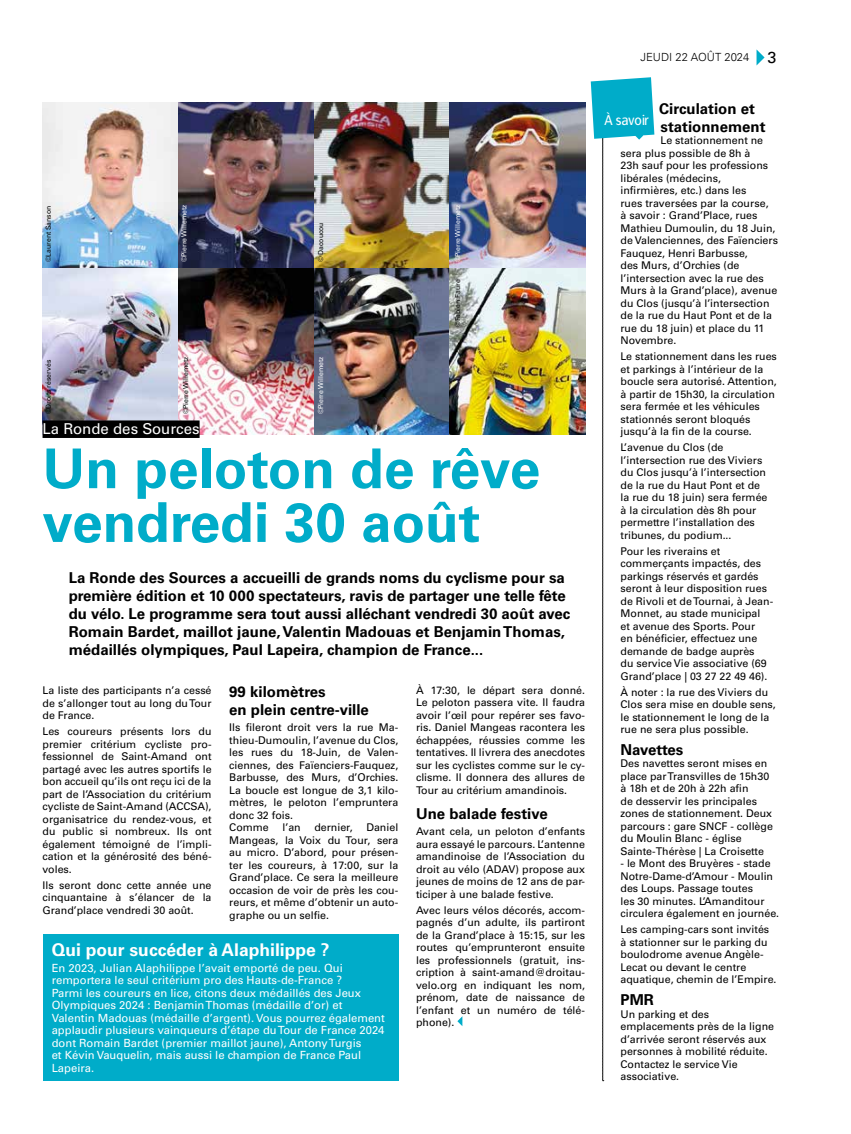
<style>
.page{position:relative;width:851px;height:1134px;background:#fff}
.page>*{position:absolute;margin:0;border:0;box-sizing:border-box;transform-origin:0 0}
.t1{font:700 55px/53.8px "Univers LT Std";color:#00acc9}
.t2{font:700 17.5px "Univers LT Std";color:#fff}
.t3{font:700 15px/18px "Univers LT Std";color:#000}
.t4{font:15px "Univers LT Std";color:#fff}
.t5{font:700 15px "Univers LT Std";letter-spacing:-.02em;color:#000}
.t6{font:14.25px "Francophil Sans";color:#fff}
.t7{font:11.25px/12.5px "Univers LT Std";color:#fff}
.t8{font:300 11.25px "Univers LT";color:#000}
.t9{font:10.62px/12.5px "Univers LT Std";color:#000}
.t10{font:6.88px "Univers LT Std";color:#fff}
.t11{font:6.88px "Univers LT Std";color:#000}
.t12{font:6.88px "Univers LT Std";color:#010202}
.s1{font-family:"Univers LT Std";font-weight:400;font-size:16px}
</style>
<div class="page">
<img style="left:43px;top:103px;width:135px;height:166px">
<img style="left:43px;top:269px;width:135px;height:151px">
<img style="left:314px;top:103px;width:135px;height:166px">
<img style="left:314px;top:269px;width:135px;height:166px">
<img style="left:178px;top:103px;width:136px;height:166px">
<img style="left:178px;top:269px;width:136px;height:166px">
<img style="left:449px;top:103px;width:136px;height:166px">
<img style="left:449px;top:269px;width:136px;height:166px">
<svg style="left:756px;top:49px;width:8px;height:16px"></svg>
<svg style="left:457px;top:1016px;width:5px;height:10px"></svg>
<div style="left:43px;top:420px;width:156px;height:18px;background:#000"></div>
<svg style="left:590px;top:77px;width:64px;height:1004px"></svg>
<div style="left:43px;top:934px;width:355px;height:146px;background:#00acc9"></div>
<p class="t12" style="left:44px;top:262px;width:58px;rotate:-90deg">©Laurent Sanson</p>
<p class="t10" style="left:180px;top:262px;width:59px;rotate:-90deg">©Pierre Willemetz</p>
<p class="t12" style="left:317px;top:262px;width:41px;rotate:-90deg">© Dacoucou</p>
<p class="t11" style="left:44px;top:414px;width:56px;rotate:-90deg">©Droits réservés</p>
<p class="t11" style="left:182px;top:414px;width:59px;rotate:-90deg">©Pierre Willemetz</p>
<p class="t10" style="left:317px;top:414px;width:59px;rotate:-90deg">©Pierre Willemetz</p>
<p class="t10" style="left:453px;top:262px;width:59px;rotate:-90deg">©Pierre Willemetz</p>
<p class="t11" style="left:453px;top:327px;width:49px;rotate:-90deg">©Fabien Faure</p>
<h3 class="t4" style="left:43px;top:420px;width:158px">La Ronde des Sources</h3>
<h1 class="t1" style="left:43px;top:442px;width:499px">Un peloton de rêve vendredi 30 août</h1>
<p class="t3" style="left:69px;top:569px;width:503px">La Ronde des Sources a accueilli de grands noms du cyclisme pour sa première édition et 10 000 spectateurs, ravis de partager une telle fête du vélo. Le programme sera tout aussi alléchant vendredi 30 août avec Romain Bardet, maillot jaune, Valentin Madouas et Benjamin Thomas, médaillés olympiques, Paul Lapeira, champion de France...</p>
<p class="t9" style="left:43px;top:684px;width:170px;text-align:justify">La liste des participants n’a cessé de s’allonger tout au long du Tour de France.</p>
<p class="t9" style="left:43px;top:725px;width:170px;text-align:justify">Les coureurs présents lors du premier critérium cycliste pro&shy;fessionnel de Saint-Amand ont partagé avec les autres sportifs le bon accueil qu’ils ont reçu ici de la part de l’Association du critérium cycliste de Saint-Amand (ACCSA), organisatrice du rendez-vous, et du public si nombreux. Ils ont également témoigné de l’impli&shy;cation et la générosité des béné&shy;voles.</p>
<p class="t9" style="left:43px;top:879px;width:170px;text-align:justify">Ils seront donc cette année une cinquantaine à s’élancer de la Grand’place vendredi 30 août.</p>
<h3 class="t3" style="left:229px;top:683px;width:141px">99 kilomètres<br>en plein centre-ville</h3>
<p class="t9" style="left:229px;top:721px;width:170px">Ils fileront droit vers la rue Ma&shy;thieu-Dumoulin, l’avenue du Clos, les rues du 18-Juin, de Valen&shy;ciennes, des Faïenciers-Fauquez,<br>Barbusse, des Murs, d’Orchies.<br>La boucle est longue de 3,1 kilo&shy;mètres, le peloton l’empruntera donc 32 fois.<br>Comme</p>
<p class="t9" style="left:229px;top:821px;width:170px;text-align:justify;text-indent:137px">Daniel Mangeas, la Voix du Tour, sera au micro. D’abord, pour présen&shy;ter les coureurs, à 17:00, sur la Grand’place. Ce sera la meilleure occasion de voir de près les cou&shy;reurs, et même d’obtenir un auto&shy;graphe ou un selfie.</p>
<p class="t9" style="left:282px;top:821px;width:20px">l’an</p>
<p class="t9" style="left:314px;top:821px;width:40px">dernier,</p>
<h2 class="t2" style="left:52px;top:939px;width:279px">Qui pour succéder à Alaphilippe ?</h2>
<p class="t7" style="left:52px;top:961px;width:334px">En 2023, Julian Alaphilippe l’avait emporté de peu. Qui remportera le seul critérium pro des Hauts-de-France ?<br>Parmi les coureurs en lice, citons deux médaillés des Jeux Olympiques 2024 : Benjamin Thomas (médaille d’or) et Valentin Madouas (médaille d’argent). Vous pourrez également applaudir plusieurs vainqueurs d’étape du Tour de France 2024 dont Romain Bardet (premier maillot jaune), Antony Turgis<br>et Kévin Vauquelin, mais aussi le champion de France Paul Lapeira.</p>
<p class="t9" style="left:416px;top:684px;width:170px;text-align:justify">À 17:30, le départ sera donné.<br>Le peloton passera vite. Il faudra avoir l’œil pour repérer ses favo&shy;ris. Daniel Mangeas racontera les échappées, réussies comme les tentatives. Il livrera des anecdotes sur les cyclistes comme sur le cy&shy;clisme. Il donnera des allures de Tour au critérium amandinois.</p>
<h3 class="t3" style="left:416px;top:805px;width:133px">Une balade festive</h3>
<p class="t9" style="left:416px;top:825px;width:170px;text-align:justify">Avant cela, un peloton d’enfants aura essayé le parcours. L’antenne amandinoise de l’Association du droit au vélo (ADAV) propose aux jeunes de moins de 12 ans de par&shy;ticiper à une balade festive.</p>
<p class="t9" style="left:416px;top:904px;width:170px;text-align:justify">Avec leurs vélos décorés, accom&shy;pagnés d’un adulte, ils partiront de la Grand’place à 15:15, sur les routes qu’emprunteront ensuite les professionnels (gratuit, ins&shy;cription à saint-amand@droitau&shy;velo.org en indiquant les nom, prénom, date de naissance de l’enfant et un numéro de télé&shy;phone).</p>
<p class="t8" style="left:640px;top:50px;width:137px">JEUDI 22 AOÛT 2024 <span class="s1">3</span></p>
<h3 class="t3" style="left:659px;top:99px;width:108px">Circulation et stationnement</h3>
<p class="t9" style="left:620px;top:134px;width:159px;text-indent:40px">Le stationnement ne sera plus possible de 8h à<br>23h sauf pour les professions libérales (médecins, infirmières, etc.) dans les<br>rues traversées par la course,<br>à savoir : Grand’Place, rues<br>Mathieu Dumoulin, du 18 Juin, de Valenciennes, des Faïenciers<br>Fauquez, Henri Barbusse,<br>des Murs, d’Orchies (de l’intersection avec la rue des<br>Murs à la Grand’place), avenue du Clos (jusqu’à l’intersection de la rue du Haut Pont et de la rue du 18 juin) et place du 11<br>Novembre.</p>
<p class="t9" style="left:620px;top:350px;width:158px">Le stationnement dans les rues et parkings à l’intérieur de la boucle sera autorisé. Attention, à partir de 15h30, la circulation sera fermée et les véhicules stationnés seront bloqués jusqu’à la fin de la course.</p>
<p class="t9" style="left:620px;top:441px;width:148px">L’avenue du Clos (de l’intersection rue des Viviers du Clos jusqu’à l’intersection de la rue du Haut Pont et de la rue du 18 juin) sera fermée à la circulation dès 8h pour permettre l’installation des tribunes, du podium...</p>
<p class="t9" style="left:620px;top:545px;width:154px">Pour les riverains et commerçants impactés, des parkings réservés et gardés seront à leur disposition rues de Rivoli et de Tournai, à Jean-<br>Monnet, au stade municipal<br>et avenue des Sports. Pour<br>en bénéficier, effectuez une demande de badge auprès<br>du service Vie associative (69<br>Grand’place | 03 27 22 49 46).</p>
<p class="t9" style="left:620px;top:686px;width:157px">À noter : la rue des Viviers du<br>Clos sera mise en double sens, le stationnement le long de la rue ne sera plus possible.</p>
<h3 class="t5" style="left:620px;top:741px;width:64px">Navettes</h3>
<p class="t9" style="left:620px;top:757px;width:154px">Des navettes seront mises en place par Transvilles de 15h30 à 18h et de 20h à 22h afin<br>de desservir les principales zones de stationnement. Deux parcours : gare SNCF - collège du Moulin Blanc - église<br>Sainte-Thérèse | La Croisette</p>
<p class="t9" style="left:620px;top:857px;width:160px">- le Mont des Bruyères - stade<br>Notre-Dame-d’Amour - Moulin des Loups. Passage toutes<br>les 30 minutes. L’Amanditour circulera également en journée.</p>
<p class="t9" style="left:620px;top:923px;width:157px">Les camping-cars sont invités à stationner sur le parking du boulodrome avenue Angèle-<br>Lecat ou devant le centre aquatique, chemin de l’Empire.</p>
<h3 class="t3" style="left:620px;top:991px;width:35px">PMR</h3>
<p class="t9" style="left:620px;top:1007px;width:155px">Un parking et des emplacements près de la ligne d’arrivée seront réservés aux personnes à mobilité réduite.<br>Contactez le service Vie associative.</p>
<h3 class="t6" style="left:604px;top:112px;width:46px">À savoir</h3>
</div>
